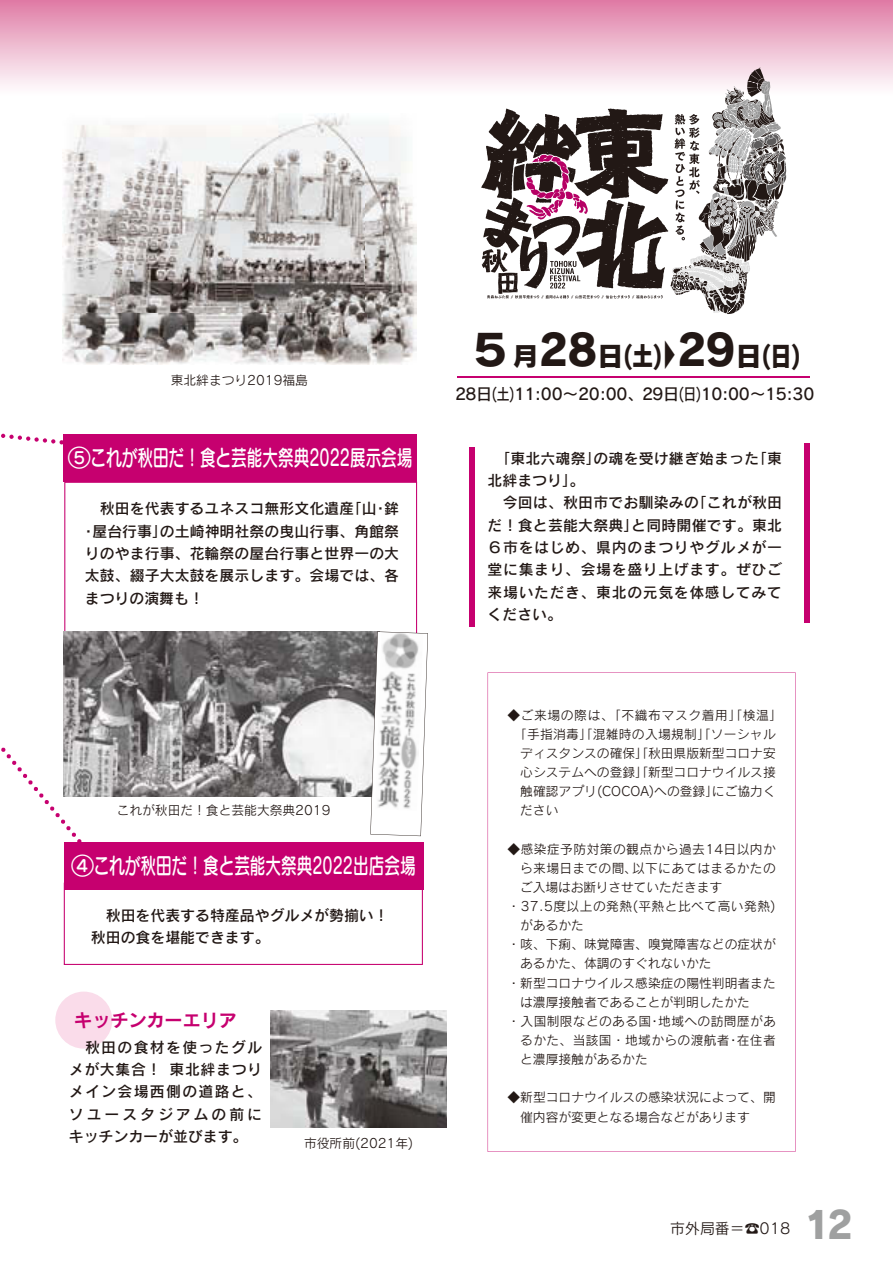
<style>
.page{position:relative;width:893px;height:1263px;background:#fff}
.page>*{position:absolute;margin:0;border:0;box-sizing:border-box;transform-origin:0 0}
.t1{font:42.45px "Rodin Pro EB";color:#221815}
.t2{font:37.2px "Rodin Pro EB";color:#9fa0a0}
.t3{font:26.55px "Rodin Pro EB";color:#221815}
.t4{font:22.35px "Seurat Pro DB";color:#fff}
.t5{font:18px "Rodin Pro B";color:#c6006f}
.t6{font:15.9px "Rodin Pro DB";letter-spacing:-.015em;color:#221815}
.t7{font:14.85px/22.4px "Rodin Pro DB";letter-spacing:.015em;color:#221815}
.t8{font:14.85px/22.4px "Rodin Pro DB";letter-spacing:.09em;color:#221815;text-align:right}
.t9{font:14.85px "Rodin Pro M";color:#221815}
.t10{font:12.75px/19.2px "Rodin Pro M";color:#221815;text-align:justify}
.t11{font:12.75px/19.2px "Rodin Pro M";letter-spacing:.03em;color:#221815;text-align:right}
.t12{font:12.75px "Rodin Pro M";letter-spacing:.025em;color:#221815}
.t13{font:12.75px "Rodin Pro M";letter-spacing:.035em;color:#221815}
.s1{font-family:"Rodin Pro B";font-size:29.7px}
.s2{font-family:"Rodin Pro DB"}
</style>
<div class="page">
<hr style="left:457px;top:376px;width:352px;height:2px;background:#c6006f">
<div style="left:0;top:0;width:893px;height:96px;background:linear-gradient(to bottom,#df7ca5,#fff)"></div>
<svg style="left:481px;top:68px;width:305px;height:246px"></svg>
<div style="left:64px;top:434px;width:353px;height:48px;background:#c6006f"></div>
<div style="left:64px;top:842px;width:359px;height:48px;background:#c6006f"></div>
<svg style="left:64px;top:482px;width:353px;height:149px"></svg>
<svg style="left:64px;top:890px;width:359px;height:75px"></svg>
<img style="left:81px;top:631px;width:289px;height:165px">
<img style="left:271px;top:1011px;width:175px;height:117px">
<svg style="left:1px;top:617px;width:80px;height:225px"></svg>
<svg style="left:1px;top:433px;width:63px;height:11px"></svg>
<div style="left:55px;top:991px;width:57px;height:57px;background:#fadcea;border-radius:50%"></div>
<div style="left:804px;top:443px;width:5px;height:180px;background:#c6006f"></div>
<svg style="left:370px;top:631px;width:58px;height:205px"></svg>
<svg style="left:488px;top:672px;width:308px;height:480px"></svg>
<div style="left:469px;top:447px;width:6px;height:180px;background:#c6006f"></div>
<img style="left:62px;top:113px;width:354px;height:251px">
<p class="t10" style="left:171px;top:370px;width:139px">東北絆まつり2019福島</p>
<h3 class="t4" style="left:68px;top:443px;width:346px">⑤これが秋田だ！食と芸能大祭典2022展示会場</h3>
<p class="t7" style="left:85px;top:497px;width:316px;text-align:justify">　秋田を代表するユネスコ無形文化遺産山｢ 鉾･･屋台行事｣の土崎神明社祭の曳山行事、角館祭りのやま行事、花輪祭の屋台行事と世界一の大太鼓、綴子大太鼓を展示します。会場では、各まつりの演舞も!</p>
<p class="t10" style="left:117px;top:800px;width:215px">これが秋田だ！食と芸能大祭典2019</p>
<h3 class="t4" style="left:71px;top:851px;width:346px">④これが秋田だ！食と芸能大祭典2022出店会場</h3>
<p class="t7" style="left:91px;top:903px;width:299px">　秋田を代表する特産品やグルメが勢揃い!秋田の食を堪能できます。</p>
<h3 class="t5" style="left:74px;top:1008px;width:164px">キッチンカーエリア</h3>
<p class="t8" style="left:69px;top:1035px;width:195px">　秋田の食材を使ったグル東北絆まつり</p>
<p class="t8" style="left:69px;top:1058px;width:195px;text-align:left">メが大集合！<br>メイン会場西側の道路と、ソユースタジアムの前にキッチンカーが並びます。</p>
<p class="t10" style="left:304px;top:1133px;width:111px">市役所前(2021年(</p>
<h1 class="t1" style="left:538px;top:320px;width:60px">28</h1>
<h1 class="t1" style="left:677px;top:320px;width:60px">29</h1>
<h1 class="t1" style="left:469px;top:320px;width:44px">５</h1>
<p class="t6" style="left:455px;top:383px;width:361px">28日土( )11:00〜20:00、29日日( (10:00〜15:30</p>
<h3 class="t3" style="left:597px;top:337px;width:81px">日土( )<span class="s1">▶</span></h3>
<h3 class="t3" style="left:735px;top:337px;width:66px">日日( (</h3>
<h3 class="t3" style="left:512px;top:337px;width:28px">月</h3>
<p class="t7" style="left:488px;top:446px;width:296px">　｢東北六魂祭｣の魂を受け継ぎ始まった東｢北絆まつり。「<br>　今回は、秋田市でお馴染みの｢これが秋田だ！食と芸能大祭典｣と同時開催です。東北<br>６市をはじめ、県内のまつりやグルメが一堂に集まり、会場を盛り上げます。ぜひご来場いただき、東北の元気を体感してみてください。</p>
<p class="t10" style="left:520px;top:705px;width:257px;text-indent:-13px"><span class="s2">◆</span>ご来場の際は、｢不織布マスク着用｣｢検温「｢手指消毒｣｢混雑時の入場規制｣｢ソーシャルディスタンスの確保｣｢秋田県版新型コロナ安心システムへの登録｣｢新型コロナウイルス接触確認アプリ(COCOA)への登録｣にご協力ください</p>
<p class="t11" style="left:507px;top:839px;width:270px"><span class="s2">◆</span>感染症予防対策の観点から過去14日以内か以下にあてはまるかたの</p>
<p class="t12" style="left:520px;top:860px;width:118px">ら来場日までの間、</p>
<p class="t10" style="left:520px;top:877px;width:203px">ご入場はお断りさせていただきます</p>
<p class="t13" style="left:507px;top:898px;width:270px">・37.5度以上の発熱(平熱と比べて高い発熱(</p>
<p class="t10" style="left:520px;top:915px;width:65px">があるかた</p>
<p class="t10" style="left:507px;top:934px;width:270px">・咳、下痢、味覚障害、嗅覚障害などの症状が</p>
<p class="t10" style="left:520px;top:953px;width:193px">あるかた、体調のすぐれないかた</p>
<p class="t10" style="left:507px;top:973px;width:270px">・新型コロナウイルス感染症の陽性判明者また</p>
<p class="t10" style="left:520px;top:992px;width:231px">は濃厚接触者であることが判明したかた</p>
<p class="t12" style="left:507px;top:1013px;width:270px">・入国制限などのある国･地域への訪問歴があ</p>
<p class="t11" style="left:520px;top:1030px;width:257px">るかた、当該国・地域からの渡航者･在住者</p>
<p class="t10" style="left:520px;top:1049px;width:129px">と濃厚接触があるかた</p>
<p class="t10" style="left:520px;top:1087px;width:257px;text-indent:-13px">◆新型コロナウイルスの感染状況によって、開催内容が変更となる場合などがあります</p>
<p class="t9" style="left:670px;top:1219px;width:122px">市外局番=<span class="s2">☎</span>018</p>
<h2 class="t2" style="left:804px;top:1199px;width:50px">12</h2>
</div>
